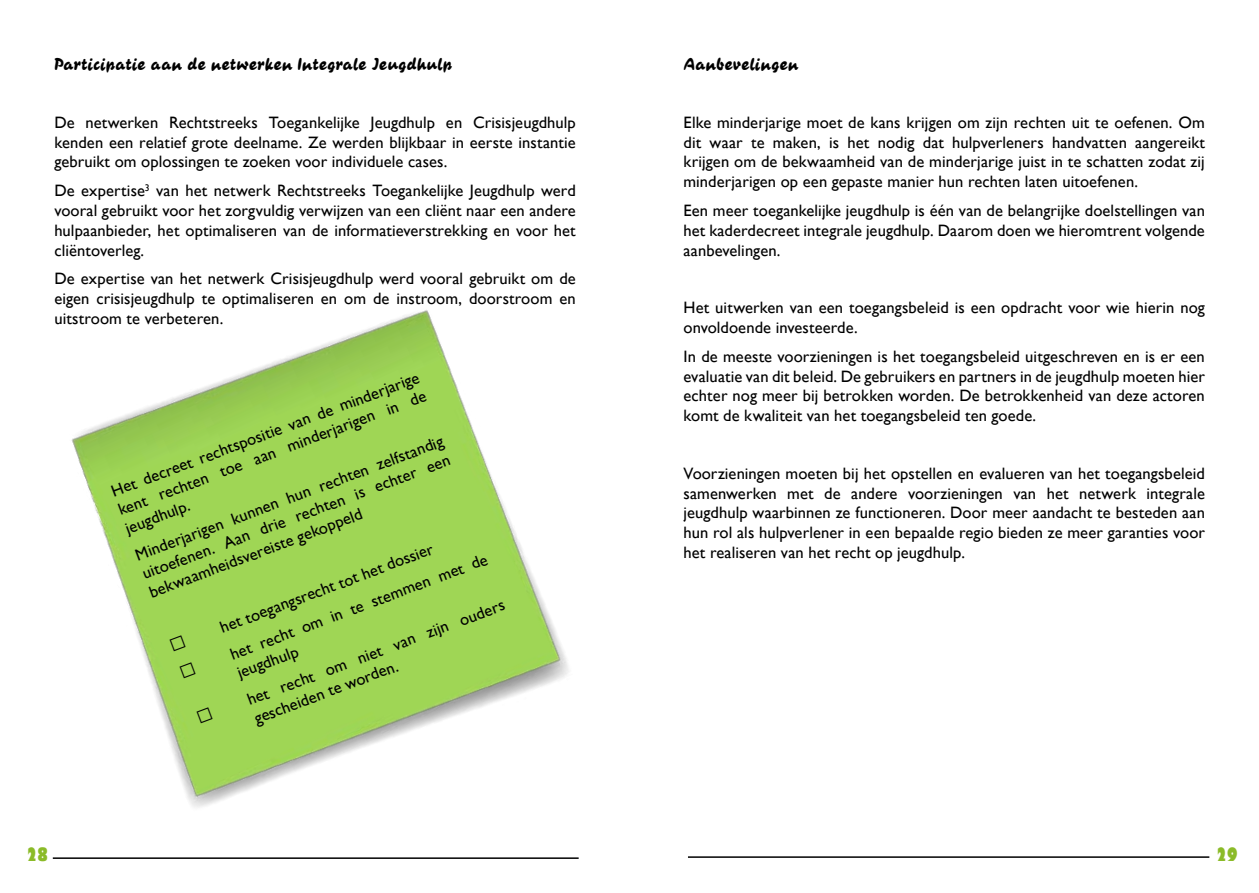
<style>
.page{position:relative;width:1259px;height:893px;background:#fff}
.page>*{position:absolute;margin:0;border:0;box-sizing:border-box;transform-origin:0 0}
.t1{font:800 condensed 18px "Gill Sans";color:#8bbb28}
.t2{font:16.5px/19.8px "Gill Sans";letter-spacing:.005em;color:#000;text-align:justify}
.t3{font:16.5px "Casual Contact MF";color:#000}
</style>
<div class="page">
<img style="left:71px;top:310px;width:498px;height:498px">
<hr style="left:53px;top:857px;width:525px;height:2px;background:#000">
<hr style="left:688px;top:856px;width:521px;height:2px;background:#000">
<svg style="left:169px;top:635px;width:16px;height:16px"></svg>
<svg style="left:180px;top:662px;width:16px;height:16px"></svg>
<svg style="left:197px;top:707px;width:16px;height:16px"></svg>
<p class="t3" style="left:54px;top:54px;width:399px">Participatie aan de netwerken Integrale Jeugdhulp</p>
<p class="t2" style="left:54px;top:113px;width:523px">De netwerken Rechtstreeks Toegankelijke Jeugdhulp en Crisisjeugdhulp kenden een relatief grote deelname. Ze werden blijkbaar in eerste instantie gebruikt om oplossingen te zoeken voor individuele cases.</p>
<p class="t2" style="left:54px;top:181px;width:523px">De expertise<sup>3</sup> van het netwerk Rechtstreeks Toegankelijke Jeugdhulp werd vooral gebruikt voor het zorgvuldig verwijzen van een cliënt naar een andere hulpaanbieder, het optimaliseren van de informatieverstrekking en voor het cliëntoverleg.</p>
<p class="t2" style="left:54px;top:269px;width:523px">De expertise van het netwerk Crisisjeugdhulp werd vooral gebruikt om de eigen crisisjeugdhulp te optimaliseren en om de instroom, doorstroom en uitstroom te verbeteren.</p>
<p class="t2" style="left:109px;top:484px;width:329px;line-height:19.4px;rotate:-21deg">Het decreet rechtspositie van de minderjarige kent rechten toe aan minderjarigen in de jeugdhulp.</p>
<p class="t2" style="left:133px;top:548px;width:329px;rotate:-21deg">Minderjarigen kunnen hun rechten zelfstandig uitoefenen. Aan drie rechten is echter een bekwaamheidsvereiste gekoppeld</p>
<p class="t2" style="left:216px;top:615px;width:275px;line-height:29px;rotate:-21deg">het toegangsrecht tot het dossier<br>het recht om in te stemmen met de</p>
<p class="t2" style="left:232px;top:660px;width:275px;line-height:29.7px;rotate:-21deg">jeugdhulp<br>het recht om niet van zijn ouders</p>
<p class="t2" style="left:251px;top:710px;width:154px;rotate:-21deg">gescheiden te worden.</p>
<p class="t3" style="left:683px;top:54px;width:117px">Aanbevelingen</p>
<p class="t2" style="left:683px;top:113px;width:523px">Elke minderjarige moet de kans krijgen om zijn rechten uit te oefenen. Om dit waar te maken, is het nodig dat hulpverleners handvatten aangereikt krijgen om de bekwaamheid van de minderjarige juist in te schatten zodat zij minderjarigen op een gepaste manier hun rechten laten uitoefenen.</p>
<p class="t2" style="left:683px;top:201px;width:523px">Een meer toegankelijke jeugdhulp is één van de belangrijke doelstellingen van het kaderdecreet integrale jeugdhulp. Daarom doen we hieromtrent volgende aanbevelingen.</p>
<p class="t2" style="left:683px;top:298px;width:523px">Het uitwerken van een toegangsbeleid is een opdracht voor wie hierin nog onvoldoende investeerde.</p>
<p class="t2" style="left:683px;top:347px;width:523px">In de meeste voorzieningen is het toegangsbeleid uitgeschreven en is er een evaluatie van dit beleid. De gebruikers en partners in de jeugdhulp moeten hier echter nog meer bij betrokken worden. De betrokkenheid van deze actoren komt de kwaliteit van het toegangsbeleid ten goede.</p>
<p class="t2" style="left:683px;top:464px;width:523px">Voorzieningen moeten bij het opstellen en evalueren van het toegangsbeleid samenwerken met de andere voorzieningen van het netwerk integrale jeugdhulp waarbinnen ze functioneren. Door meer aandacht te besteden aan hun rol als hulpverlener in een bepaalde regio bieden ze meer garanties voor het realiseren van het recht op jeugdhulp.</p>
<p class="t1" style="left:27px;top:843px;width:22px">28</p>
<p class="t1" style="left:1216px;top:843px;width:22px">29</p>
</div>
